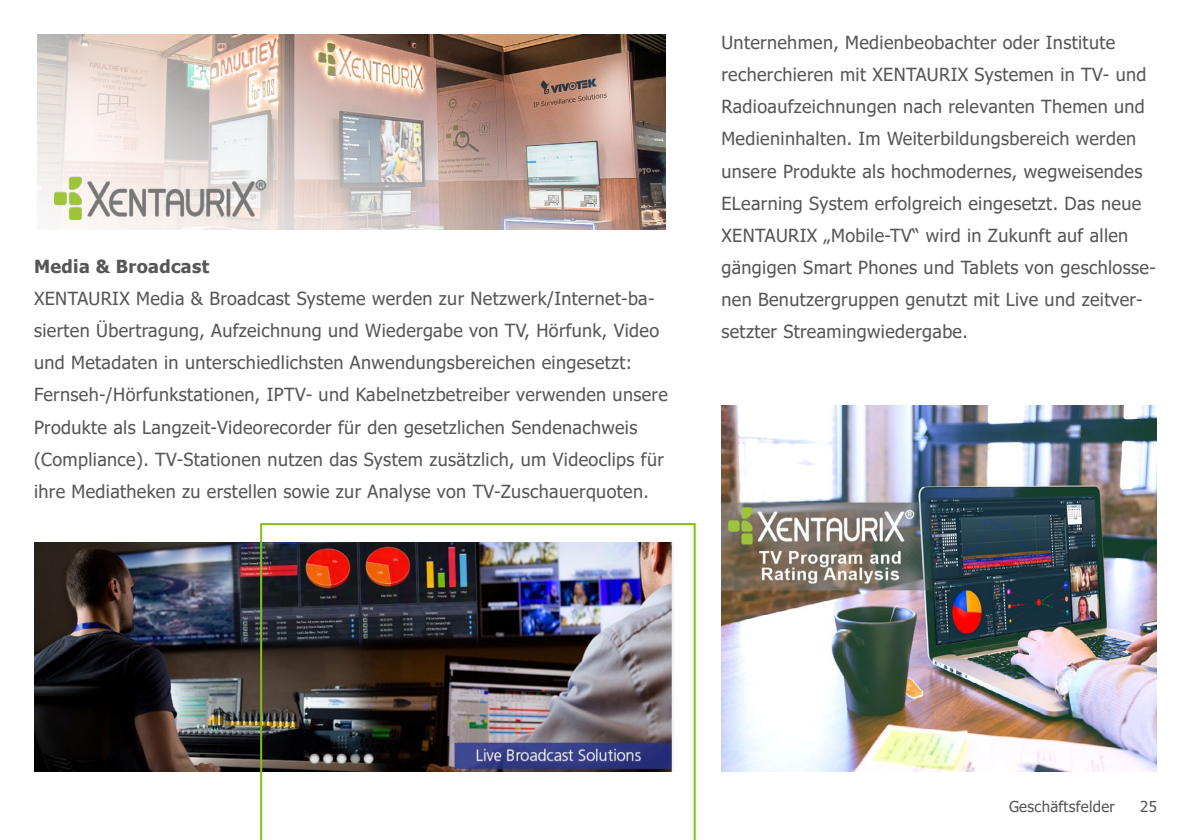
<style>
.page{position:relative;width:1191px;height:840px;background:#fff}
.page>*{position:absolute;margin:0;border:0;box-sizing:border-box;transform-origin:0 0}
.t1{font:18px/32px "Tahoma";letter-spacing:.02em;color:#565656}
.t2{font:700 18px "Tahoma";letter-spacing:.02em;color:#565656}
.t3{font:15px "Tahoma";letter-spacing:.02em;color:#565656}
</style>
<div class="page">
<img style="left:37px;top:34px;width:629px;height:196px">
<img style="left:54px;top:172px;width:218px;height:47px">
<img style="left:34px;top:542px;width:226px;height:229px">
<img style="left:721px;top:405px;width:436px;height:366px">
<img style="left:260px;top:523px;width:435px;height:316px">
<p class="t2" style="left:34px;top:254px;width:177px">Media &amp; Broadcast</p>
<p class="t1" style="left:34px;top:283px;width:635px">XENTAURIX Media &amp; Broadcast Systeme werden zur Netzwerk/Internet-ba&shy;sierten Übertragung, Aufzeichnung und Wiedergabe von TV, Hörfunk, Video und Metadaten in unterschiedlichsten Anwendungsbereichen eingesetzt:<br>Fernseh-/Hörfunkstationen, IPTV- und Kabelnetzbetreiber verwenden unsere Produkte als Langzeit-Videorecorder für den gesetzlichen Sendenachweis (Compliance). TV-Stationen nutzen das System zusätzlich, um Videoclips für ihre Mediatheken zu erstellen sowie zur Analyse von TV-Zuschauerquoten.</p>
<p class="t1" style="left:721px;top:28px;width:436px">Unternehmen, Medienbeobachter oder Institute recherchieren mit XENTAURIX Systemen in TV- und Radioaufzeichnungen nach relevanten Themen und Medieninhalten. Im Weiterbildungsbereich werden unsere Produkte als hochmodernes, wegweisendes ELearning System erfolgreich eingesetzt. Das neue XENTAURIX „Mobile-TV“ wird in Zukunft auf allen gängigen Smart Phones und Tablets von geschlosse&shy;nen Benutzergruppen genutzt mit Live und zeitver&shy;setzter Streamingwiedergabe.</p>
<p class="t3" style="left:1009px;top:795px;width:107px">Geschäftsfelder</p>
<p class="t3" style="left:1140px;top:795px;width:18px">25</p>
</div>
